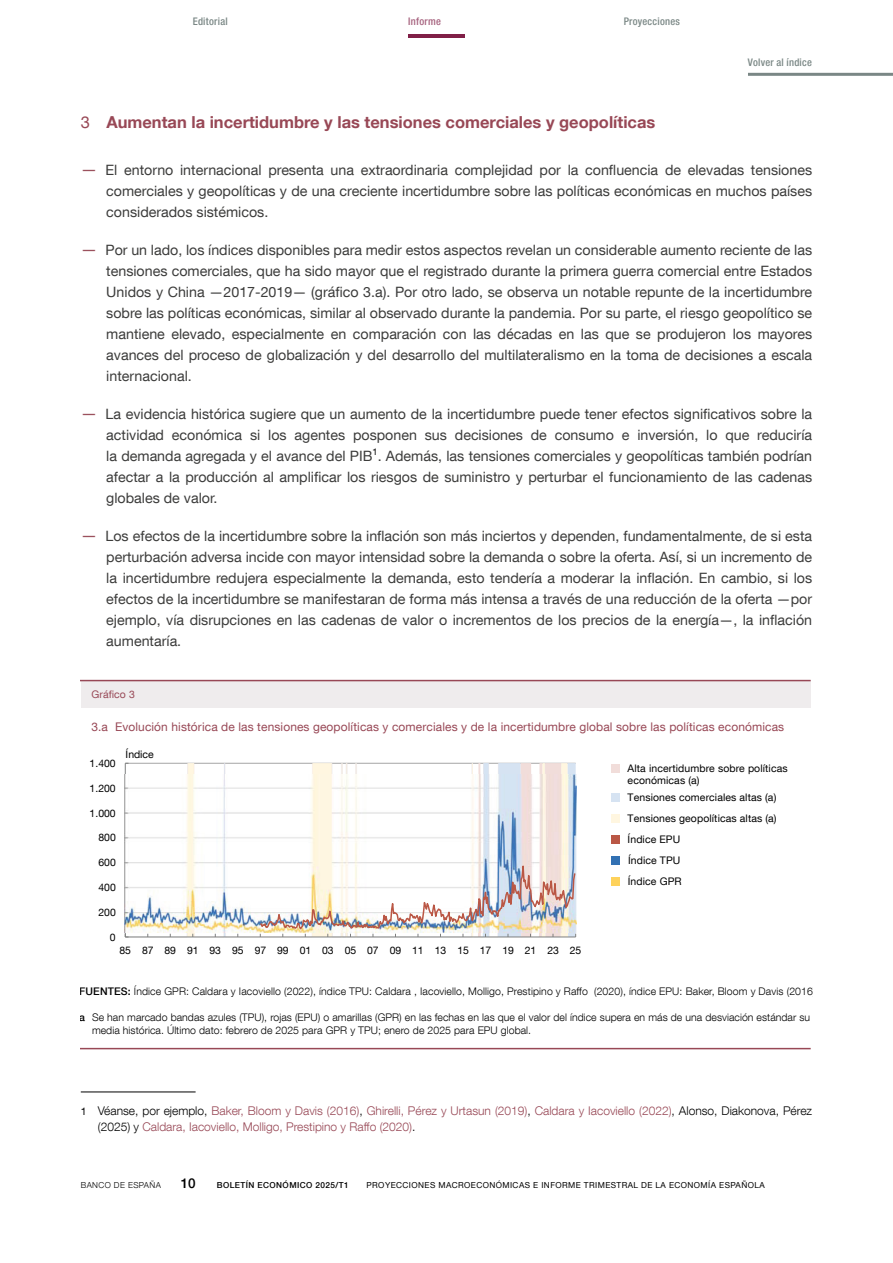
<style>
.page{position:relative;width:893px;height:1263px;background:#fff}
.page>*{position:absolute;margin:0;border:0;box-sizing:border-box;transform-origin:0 0}
.Ladillo_Ficha{font:700 16.5px "Bd E Neue Helvetica";color:#984856}
.Texto_ficha_Bullets{font:14.25px/21px "Bd E Neue Helvetica";color:#3c3c3b;text-align:justify}
.t1{font:500 13.5px "Bd E Neue Helvetica";color:#000}
.Citas_1_fichas{font:300 12px/16.5px "Bd E Neue Helvetica";color:#984856}
.t2{font:12px "Bd E Neue Helvetica";letter-spacing:.01em;color:#984856}
.t3{font:300 10.5px/12.6px "Bd E Neue Helvetica";letter-spacing:.005em;color:#000}
.t4{font:10.5px/12.6px "Bd E Neue Helvetica";letter-spacing:.01em;color:#000}
.t5{font:500 condensed 10.5px "Bd E Neue Helvetica";letter-spacing:.025em;color:#7a8785}
.t6{font:10.5px "Bd E Neue Helvetica";letter-spacing:.01em;color:#984856}
.t7{font:500 condensed 10.5px "Bd E Neue Helvetica";letter-spacing:.025em;color:#a6627e}
.t8{font:8.25px "Bd E Neue Helvetica";letter-spacing:.05em;color:#000}
.t9{font:500 8.25px "Bd E Neue Helvetica";letter-spacing:.05em;color:#000}
.t10{font:300 8.25px "Bd E Neue Helvetica";letter-spacing:.05em;color:#000}
.s1{font-weight:400}
.s2{font-size:16.5px;color:#9b515d}
.s3{font-weight:500}
.s4{font-weight:400;font-size:10.5px;color:#000}
.s5{color:#000}
</style>
<div class="page">
<hr style="left:408px;top:34px;width:57px;height:4px;background:#801f47">
<hr style="left:748px;top:73px;width:145px;height:3px;background:#7a8785">
<hr style="left:81px;top:1091px;width:115px;height:1px;background:#000">
<hr style="left:81px;top:1048px;width:730px;height:1px;background:#984856">
<div style="left:611px;top:877px;width:8px;height:9px;background:#fed25b"></div>
<div style="left:611px;top:856px;width:8px;height:9px;background:#3271b3"></div>
<div style="left:611px;top:835px;width:8px;height:9px;background:#ba5745"></div>
<div style="left:611px;top:814px;width:8px;height:9px;background:#fff6e0"></div>
<div style="left:611px;top:793px;width:8px;height:9px;background:#d6e3f2"></div>
<div style="left:611px;top:764px;width:8px;height:8px;background:#f1ddda"></div>
<div style="left:81px;top:680px;width:730px;height:28px;background:#efeced"></div>
<hr style="left:81px;top:680px;width:730px;height:1px;background:#984856">
<svg style="left:129px;top:763px;width:432px;height:11px"></svg>
<hr style="left:125px;top:763px;width:1px;height:174px;background:#7f8080">
<img style="left:125px;top:774px;width:452px;height:73px">
<img style="left:125px;top:847px;width:452px;height:90px">
<p class="t5" style="left:193px;top:15px;width:37px">Editorial</p>
<p class="t5" style="left:624px;top:15px;width:58px">Proyecciones</p>
<p class="t7" style="left:408px;top:15px;width:34px">Informe</p>
<p class="t5" style="left:748px;top:56px;width:65px">Volver al índice</p>
<h3 class="Ladillo_Ficha" style="left:81px;top:112px;width:576px"><span class="s1">3</span> Aumentan la incertidumbre y las tensiones comerciales y geopolíticas</h3>
<p class="Texto_ficha_Bullets" style="left:106px;top:159px;width:707px;text-indent:-26px"><span class="s2">—</span> El entorno internacional presenta una extraordinaria complejidad por la confluencia de elevadas tensiones comerciales y geopolíticas y de una creciente incertidumbre sobre las políticas económicas en muchos países considerados sistémicos.</p>
<p class="Texto_ficha_Bullets" style="left:106px;top:239px;width:707px;text-indent:-26px"><span class="s2">—</span> Por un lado, los índices disponibles para medir estos aspectos revelan un considerable aumento reciente de las tensiones comerciales, que ha sido mayor que el registrado durante la primera guerra comercial entre Estados Unidos y China —2017-2019— (gráfico 3.a). Por otro lado, se observa un notable repunte de la incertidumbre sobre las políticas económicas, similar al observado durante la pandemia. Por su parte, el riesgo geopolítico se mantiene elevado, especialmente en comparación con las décadas en las que se produjeron los mayores avances del proceso de globalización y del desarrollo del multilateralismo en la toma de decisiones a escala internacional.</p>
<p class="Texto_ficha_Bullets" style="left:106px;top:403px;width:707px;text-indent:-26px"><span class="s2">—</span> La evidencia histórica sugiere que un aumento de la incertidumbre puede tener efectos significativos sobre la actividad económica si los agentes posponen sus decisiones de consumo e inversión, lo que reduciría la demanda agregada y el avance del PIB<sup>1</sup>. Además, las tensiones comerciales y geopolíticas también podrían afectar a la producción al amplificar los riesgos de suministro y perturbar el funcionamiento de las cadenas globales de valor.</p>
<p class="Texto_ficha_Bullets" style="left:106px;top:525px;width:707px;text-indent:-26px"><span class="s2">—</span> Los efectos de la incertidumbre sobre la inflación son más inciertos y dependen, fundamentalmente, de si esta perturbación adversa incide con mayor intensidad sobre la demanda o sobre la oferta. Así, si un incremento de la incertidumbre redujera especialmente la demanda, esto tendería a moderar la inflación. En cambio, si los efectos de la incertidumbre se manifestaran de forma más intensa a través de una reducción de la oferta —por ejemplo, vía disrupciones en las cadenas de valor o incrementos de los precios de la energía—, la inflación aumentaría.</p>
<p class="t6" style="left:91px;top:688px;width:45px">Gráfico 3</p>
<p class="t2" style="left:91px;top:719px;width:694px">3.a Evolución histórica de las tensiones geopolíticas y comerciales y de la incertidumbre global sobre las políticas económicas</p>
<p class="t4" style="left:90px;top:756px;width:28px">1.400</p>
<p class="t4" style="left:90px;top:781px;width:28px">1.200</p>
<p class="t4" style="left:90px;top:806px;width:28px">1.000</p>
<p class="t4" style="left:98px;top:831px;width:19px">800</p>
<p class="t4" style="left:98px;top:856px;width:19px">600</p>
<p class="t4" style="left:98px;top:881px;width:19px">400</p>
<p class="t4" style="left:98px;top:905px;width:19px">200</p>
<p class="t4" style="left:110px;top:930px;width:7px">0</p>
<p class="t4" style="left:126px;top:748px;width:30px">Índice</p>
<p class="t4" style="left:120px;top:944px;width:463px">85 87 89 91 93 95 97 99 01 03 05 07 09 11 13 15 17 19 21 23 25</p>
<p class="t4" style="left:628px;top:761px;width:162px">Alta incertidumbre sobre políticas económicas (a)</p>
<p class="t4" style="left:628px;top:791px;width:150px">Tensiones comerciales altas (a)</p>
<p class="t4" style="left:628px;top:812px;width:151px">Tensiones geopolíticas altas (a)</p>
<p class="t4" style="left:628px;top:833px;width:54px">Índice EPU</p>
<p class="t4" style="left:628px;top:854px;width:54px">Índice TPU</p>
<p class="t4" style="left:628px;top:875px;width:55px">Índice GPR</p>
<p class="t3" style="left:79px;top:985px;width:741px"><span class="s3">FUENTES:</span> Índice GPR: Caldara y Iacoviello (2022), índice TPU: Caldara , Iacoviello, Molligo, Prestipino y Raffo (2020), índice EPU: Baker, Bloom y Davis (2016).</p>
<p class="t3" style="left:92px;top:1011px;width:720px;text-indent:-13px"><span class="s3">a</span> Se han marcado bandas azules (TPU), rojas (EPU) o amarillas (GPR) en las fechas en las que el valor del índice supera en más de una desviación estándar su media histórica. Último dato: febrero de 2025 para GPR y TPU; enero de 2025 para EPU global.</p>
<p class="Citas_1_fichas" style="left:98px;top:1102px;width:716px;text-indent:-17px"><span class="s4">1</span> <span class="s5">Véanse, por ejemplo,</span> Baker, Bloom y Davis (2016)<span class="s5">,</span> Ghirelli, Pérez y Urtasun (2019)<span class="s5">,</span> Caldara y Iacoviello (2022)<span class="s5">, Alonso, Diakonova, Pérez (2025) y</span> Caldara, Iacoviello, Molligo, Prestipino y Raffo (2020)<span class="s5">.</span></p>
<p class="t10" style="left:81px;top:1180px;width:82px">BANCO DE ESPAÑA</p>
<p class="t1" style="left:181px;top:1175px;width:16px">10</p>
<p class="t9" style="left:217px;top:1180px;width:133px">BOLETÍN ECONÓMICO 2025/T1</p>
<p class="t8" style="left:366px;top:1180px;width:400px">PROYECCIONES MACROECONÓMICAS E INFORME TRIMESTRAL DE LA ECONOMÍA ESPAÑOLA</p>
</div>
